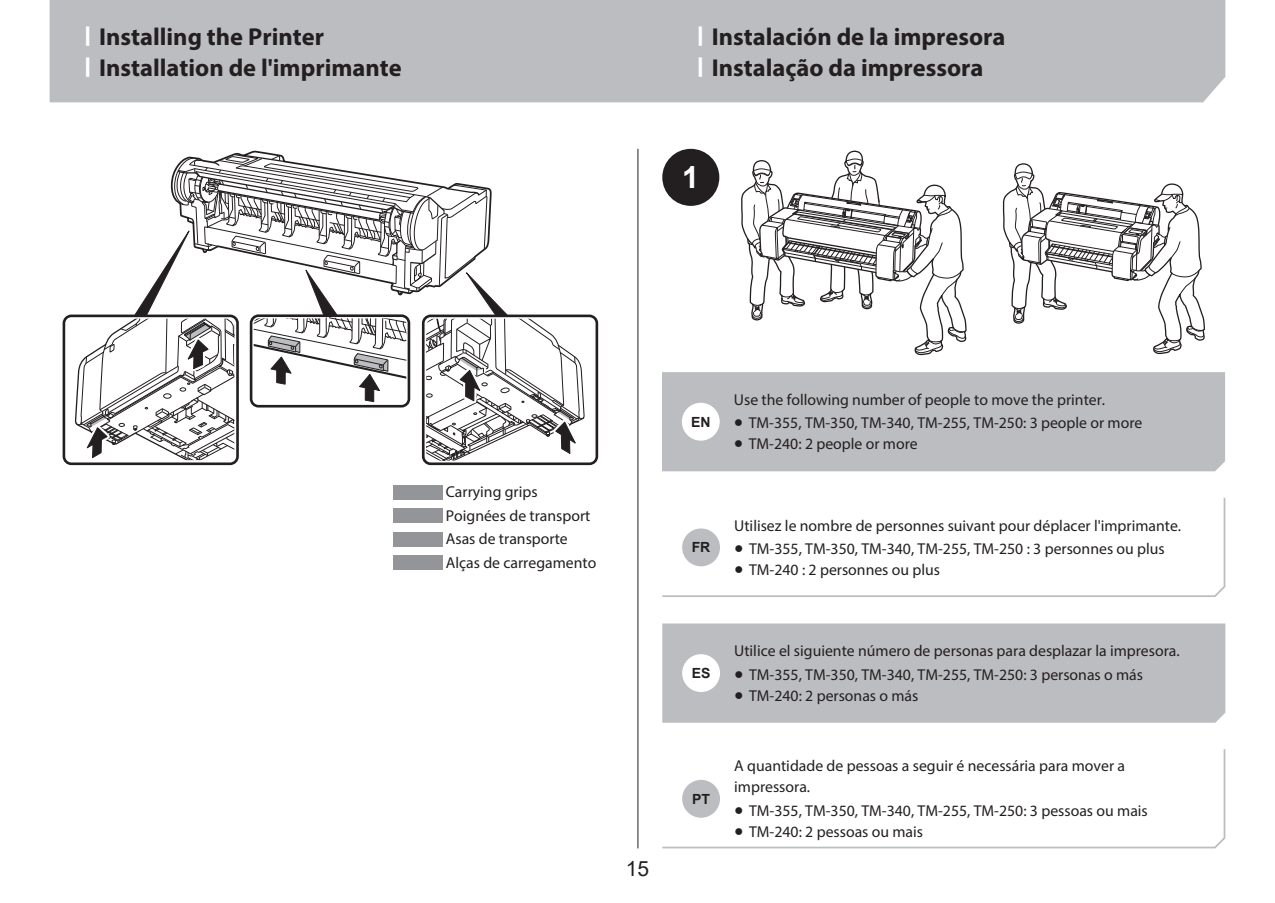
<style>
.page{position:relative;width:1275px;height:903px;background:#fff}
.page>*{position:absolute;margin:0;border:0;box-sizing:border-box;transform-origin:0 0}
.t1{font:700 30.62px "Arial";color:#fff}
.t2{font:700 24.5px "Myriad Pro";color:#231f20}
.t3{font:21px "Arial";color:#231f20}
.t4{font:15.75px/23.4px "Myriad Pro";color:#231f20}
.t5{font:700 14px "Arial";color:#231f20}
.s1{font-family:"Shin Go Pro";font-size:21px;color:#fff}
.s2{font-family:"Arial"}
</style>
<div class="page">
<div style="left:50px;top:0;width:1175px;height:102px;background:#bcbdc0"></div>
<div style="left:422px;top:315px;width:176px;height:150px;border:3px solid #231f20;border-radius:7px"></div>
<div style="left:63px;top:315px;width:176px;height:150px;border:3px solid #231f20;border-radius:7px"></div>
<svg style="left:74px;top:151px;width:514px;height:315px"></svg>
<hr style="left:637px;top:149px;width:1px;height:699px;background:#231f20">
<svg style="left:741px;top:150px;width:226px;height:206px"></svg>
<svg style="left:1002px;top:163px;width:203px;height:192px"></svg>
<div style="left:393px;top:485px;width:49px;height:15px;background:#939598"></div>
<div style="left:393px;top:508px;width:49px;height:15px;background:#939598"></div>
<div style="left:393px;top:532px;width:49px;height:15px;background:#939598"></div>
<div style="left:393px;top:555px;width:49px;height:15px;background:#939598"></div>
<div style="left:662px;top:149px;width:57px;height:57px;background:#231f20;border-radius:50%"></div>
<div style="left:662px;top:372px;width:563px;height:99px;background:#bcbdc0"></div>
<div style="left:682px;top:403px;width:38px;height:38px;background:#fff;border-radius:50%"></div>
<svg style="left:662px;top:497px;width:564px;height:100px"></svg>
<div style="left:662px;top:623px;width:563px;height:100px;background:#bcbdc0"></div>
<div style="left:682px;top:654px;width:38px;height:38px;background:#fff;border-radius:50%"></div>
<svg style="left:662px;top:749px;width:564px;height:100px"></svg>
<h2 class="t2" style="left:84px;top:21px;width:241px"><span class="s1">¦</span> Installing the Printer</h2>
<h2 class="t2" style="left:697px;top:21px;width:310px"><span class="s1">¦</span> Instalación de la impresora</h2>
<h2 class="t2" style="left:84px;top:52px;width:319px"><span class="s1">¦</span> Installation de l'imprimante</h2>
<h2 class="t2" style="left:697px;top:52px;width:288px"><span class="s1">¦</span> Instalação da impressora</h2>
<h1 class="t1" style="left:682px;top:156px;width:19px">1</h1>
<p class="t4" style="left:446px;top:480px;width:152px">Carrying grips<br>Poignées de transport<br>Asas de transporte<br>Alças de carregamento</p>
<h3 class="t3" style="left:626px;top:854px;width:25px">15</h3>
<p class="t5" style="left:691px;top:412px;width:21px">EN</p>
<p class="t4" style="left:734px;top:387px;width:373px">Use the following number of people to move the printer.</p>
<p class="t4" style="left:734px;top:411px;width:410px"><span class="s2">●</span> TM-355, TM-350, TM-340, TM-255, TM-250: 3 people or more</p>
<p class="t4" style="left:734px;top:432px;width:185px"><span class="s2">●</span> TM-240: 2 people or more</p>
<p class="t5" style="left:692px;top:538px;width:20px">FR</p>
<p class="t4" style="left:734px;top:513px;width:448px">Utilisez le nombre de personnes suivant pour déplacer l'imprimante.</p>
<p class="t4" style="left:734px;top:537px;width:432px"><span class="s2">●</span> TM-355, TM-350, TM-340, TM-255, TM-250 : 3 personnes ou plus</p>
<p class="t4" style="left:734px;top:558px;width:207px"><span class="s2">●</span> TM-240 : 2 personnes ou plus</p>
<p class="t5" style="left:692px;top:663px;width:20px">ES</p>
<p class="t5" style="left:692px;top:789px;width:19px">PT</p>
<p class="t4" style="left:734px;top:639px;width:447px">Utilice el siguiente número de personas para desplazar la impresora.</p>
<p class="t4" style="left:734px;top:662px;width:410px"><span class="s2">●</span> TM-355, TM-350, TM-340, TM-255, TM-250: 3 personas o más</p>
<p class="t4" style="left:734px;top:683px;width:186px"><span class="s2">●</span> TM-240: 2 personas o más</p>
<p class="t4" style="left:734px;top:755px;width:392px;line-height:21px">A quantidade de pessoas a seguir é necessária para mover a impressora.</p>
<p class="t4" style="left:734px;top:798px;width:415px"><span class="s2">●</span> TM-355, TM-350, TM-340, TM-255, TM-250: 3 pessoas ou mais</p>
<p class="t4" style="left:734px;top:819px;width:190px"><span class="s2">●</span> TM-240: 2 pessoas ou mais</p>
</div>
